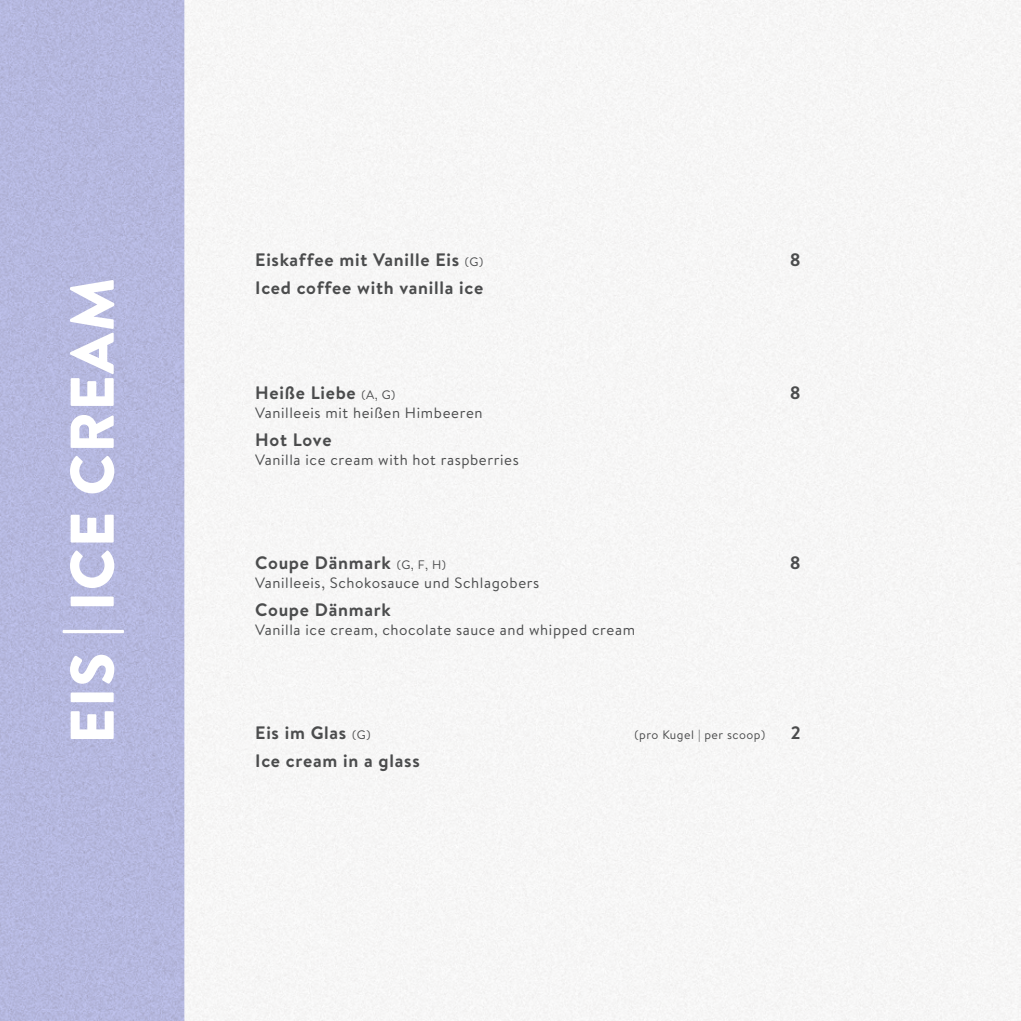
<style>
.page{position:relative;width:1021px;height:1021px;background:#fff}
.page>*{position:absolute;margin:0;border:0;box-sizing:border-box;transform-origin:0 0}
.t1{font:900 61.5px "Brandon Text";letter-spacing:.02em;color:#fff}
.t2{font:700 18px "Brandon Text";letter-spacing:.04em;color:#4b4c4d}
.t3{font:15px "Brandon Text";letter-spacing:.04em;color:#4b4c4d}
.t4{font:12.3px "Brandon Text";letter-spacing:.04em;color:#4b4c4d}
.s1{font-weight:400;font-size:12.3px}
</style>
<div class="page">
<img style="left:0;top:0;width:184px;height:1020px">
<h1 class="t1" style="left:49px;top:744px;width:468px;rotate:-90deg">EIS | ICE CREAM</h1>
<p class="t2" style="left:255px;top:247px;width:229px">Eiskaffee mit Vanille Eis <span class="s1">(G)</span></p>
<p class="t2" style="left:790px;top:247px;width:12px">8</p>
<p class="t2" style="left:255px;top:275px;width:229px">Iced coffee with vanilla ice</p>
<p class="t2" style="left:255px;top:380px;width:142px">Heiße Liebe <span class="s1">(A, G)</span></p>
<p class="t2" style="left:790px;top:380px;width:12px">8</p>
<p class="t3" style="left:255px;top:402px;width:229px">Vanilleeis mit heißen Himbeeren</p>
<p class="t2" style="left:255px;top:427px;width:78px">Hot Love</p>
<p class="t3" style="left:255px;top:449px;width:265px">Vanilla ice cream with hot raspberries</p>
<p class="t2" style="left:255px;top:550px;width:192px">Coupe Dänmark <span class="s1">(G, F, H)</span></p>
<p class="t2" style="left:790px;top:550px;width:12px">8</p>
<p class="t3" style="left:255px;top:572px;width:285px">Vanilleeis, Schokosauce und Schlagobers</p>
<p class="t2" style="left:255px;top:597px;width:137px">Coupe Dänmark</p>
<p class="t3" style="left:255px;top:619px;width:381px">Vanilla ice cream, chocolate sauce and whipped cream</p>
<p class="t2" style="left:255px;top:720px;width:117px">Eis im Glas <span class="s1">(G)</span></p>
<p class="t4" style="left:634px;top:726px;width:132px">(pro Kugel | per scoop)</p>
<p class="t2" style="left:790px;top:720px;width:11px">2</p>
<p class="t2" style="left:255px;top:748px;width:166px">Ice cream in a glass</p>
</div>
